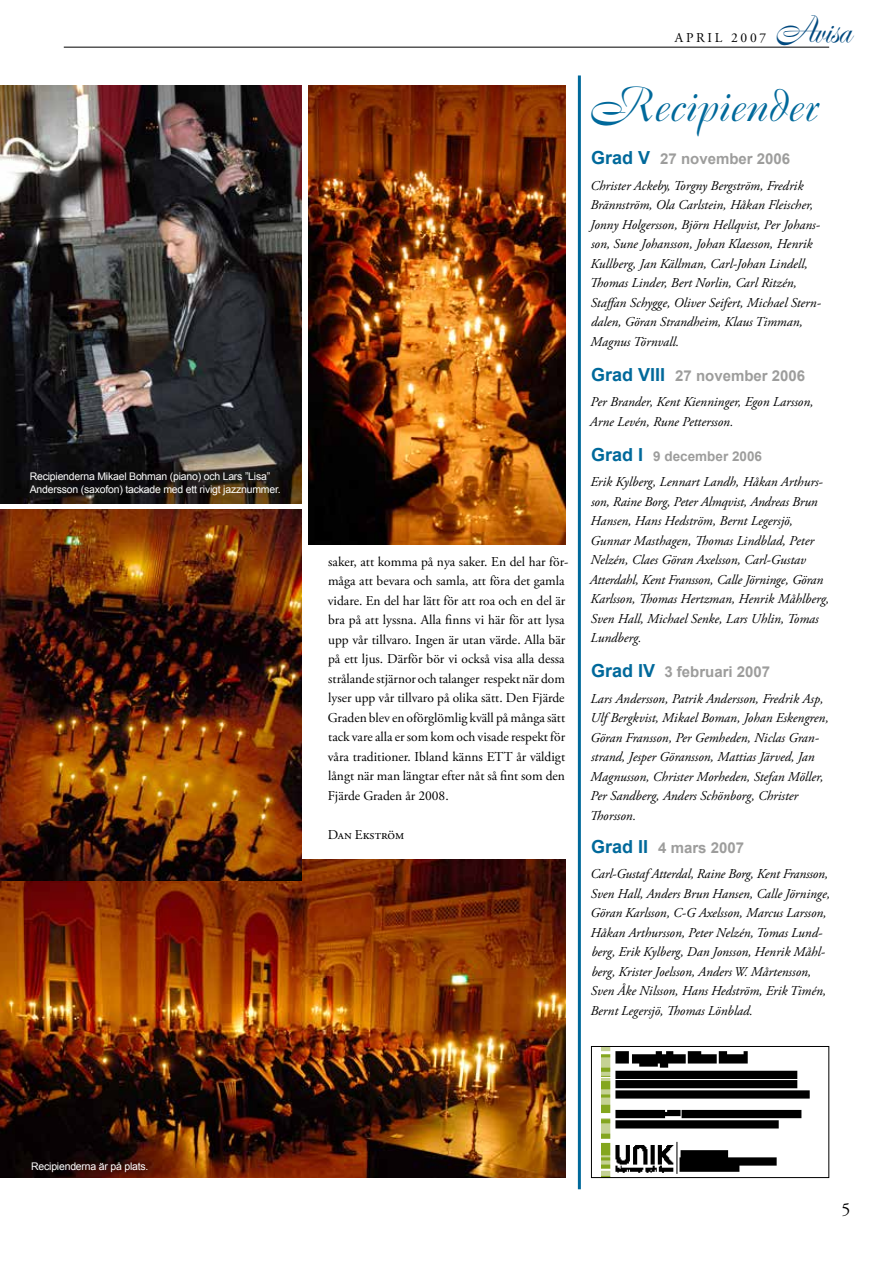
<style>
.page{position:relative;width:893px;height:1263px;background:#fff}
.page>*{position:absolute;margin:0;border:0;box-sizing:border-box;transform-origin:0 0}
.t1{font:48px "Boulevard";color:#00699b}
.t2{font:42.9px "Edwardian Script ITC";color:#00497f;scale:.86 1}
.t3{font:18px "Adobe Garamond Pro";color:#000}
.t4{font:700 15px "Arial";color:#9d9d9c}
.t5{font:italic 13.5px/19.5px "Adobe Garamond Pro";color:#000}
.t6{font:13.5px/19.5px "Adobe Garamond Pro";color:#000}
.t7{font:700 13.5px "Arial";color:#9d9d9c}
.t8{font:13.5px "Adobe Garamond Pro";letter-spacing:.2em;color:#000}
.t9{font:10.5px/13.5px "Arial";letter-spacing:-.02em;color:#fff}
.s1{font-family:"Boulevard";font-size:36.75px}
.s2{font-size:18px;color:#00699b}
</style>
<div class="page">
<img style="left:0;top:859px;width:566px;height:319px">
<hr style="left:64px;top:47px;width:765px;height:1px;background:#000">
<img style="left:0;top:510px;width:302px;height:371px">
<img style="left:0;top:85px;width:302px;height:418px">
<img style="left:601px;top:1048px;width:209px;height:128px">
<div style="left:591px;top:1046px;width:238px;height:132px;border:1px solid #000"></div>
<hr style="left:578px;top:75px;width:3px;height:1114px;background:#00699b">
<img style="left:308px;top:85px;width:258px;height:459px">
<p class="t9" style="left:30px;top:469px;width:252px">Recipienderna Mikael Bohman (piano) och Lars ”Lisa”<br>Andersson (saxofon) tackade med ett rivigt jazznummer.</p>
<p class="t6" style="left:328px;top:552px;width:242px">saker, att komma på nya saker. En del har för&shy;måga att bevara och samla, att föra det gamla vidare. En del har lätt för att roa och en del är bra på att lyssna. Alla finns vi här för att lysa upp vår tillvaro. Ingen är utan värde. Alla bär på ett ljus. Därför bör vi också visa alla dessa strålande stjärnor och talanger respekt när dom lyser upp vår tillvaro på olika sätt. Den Fjärde Graden blev en oförglömlig kväll på många sätt tack vare alla er som kom och visade respekt för våra traditioner. Ibland känns ETT år väldigt långt när man längtar efter nåt så fint som den Fjärde Graden år 2008.</p>
<p class="t6" style="left:328px;top:825px;width:78px">Dan Ekström</p>
<p class="t8" style="left:675px;top:29px;width:93px">APRIL 2007</p>
<h2 class="t2" style="left:775px;top:5px;width:90px"><span class="s1">A</span>visa</h2>
<h1 class="t1" style="left:589px;top:74px;width:229px">Recipiender</h1>
<p class="t4" style="left:591px;top:149px;width:201px"><span class="s2">Grad V</span> 27 november 2006</p>
<p class="t5" style="left:590px;top:176px;width:233px">Christer Ackeby, Torgny Bergström, Fredrik Brännström, Ola Carlstein, Håkan Fleischer, Jonny Holgersson, Björn Hellqvist, Per Johans&shy;son, Sune Johansson, Johan Klaesson, Henrik Kullberg, Jan Källman, Carl-Johan Lindell, Thomas Linder, Bert Norlin, Carl Ritzén, Staffan Schygge, Oliver Seifert, Michael Stern&shy;dalen, Göran Strandheim, Klaus Timman, Magnus Törnvall.</p>
<p class="t4" style="left:591px;top:365px;width:216px"><span class="s2">Grad VIII</span> 27 november 2006</p>
<p class="t5" style="left:590px;top:392px;width:225px">Per Brander, Kent Kienninger, Egon Larsson,<br>Arne Levén, Rune Pettersson.</p>
<p class="t7" style="left:591px;top:447px;width:172px"><span class="s2">Grad I</span> 9 december 2006</p>
<p class="t5" style="left:590px;top:473px;width:241px">Erik Kylberg, Lennart Landh, Håkan Arthurs&shy;son, Raine Borg, Peter Almqvist, Andreas Brun Hansen, Hans Hedström, Bernt Legersjö, Gunnar Masthagen, Thomas Lindblad, Peter Nelzén, Claes Göran Axelsson, Carl-Gustav Atterdahl, Kent Fransson, Calle Jörninge, Göran Karlsson, Thomas Hertzman, Henrik Måhlberg, Sven Hall, Michael Senke, Lars Uhlin, Tomas Lundberg.</p>
<p class="t4" style="left:591px;top:662px;width:181px"><span class="s2">Grad IV</span> 3 februari 2007</p>
<p class="t5" style="left:590px;top:689px;width:240px">Lars Andersson, Patrik Andersson, Fredrik Asp, Ulf Bergkvist, Mikael Boman, Johan Eskengren, Göran Fransson, Per Gemheden, Niclas Gran&shy;strand, Jesper Göransson, Mattias Järved, Jan Magnusson, Christer Morheden, Stefan Möller, Per Sandberg, Anders Schönborg, Christer Thorsson.</p>
<p class="t4" style="left:591px;top:838px;width:154px"><span class="s2">Grad II</span> 4 mars 2007</p>
<p class="t5" style="left:590px;top:865px;width:241px">Carl-Gustaf Atterdal, Raine Borg, Kent Fransson, Sven Hall, Anders Brun Hansen, Calle Jörninge, Göran Karlsson, C-G Axelsson, Marcus Larsson, Håkan Arthursson, Peter Nelzén, Tomas Lund&shy;berg, Erik Kylberg, Dan Jonsson, Henrik Måhl&shy;berg, Krister Joelsson, Anders W. Mårtensson, Sven Åke Nilsson, Hans Hedström, Erik Timén, Bernt Legersjö, Thomas Lönblad.</p>
<p class="t9" style="left:31px;top:1159px;width:119px">Recipienderna är på plats.</p>
<h3 class="t3" style="left:841px;top:1199px;width:10px">5</h3>
</div>
